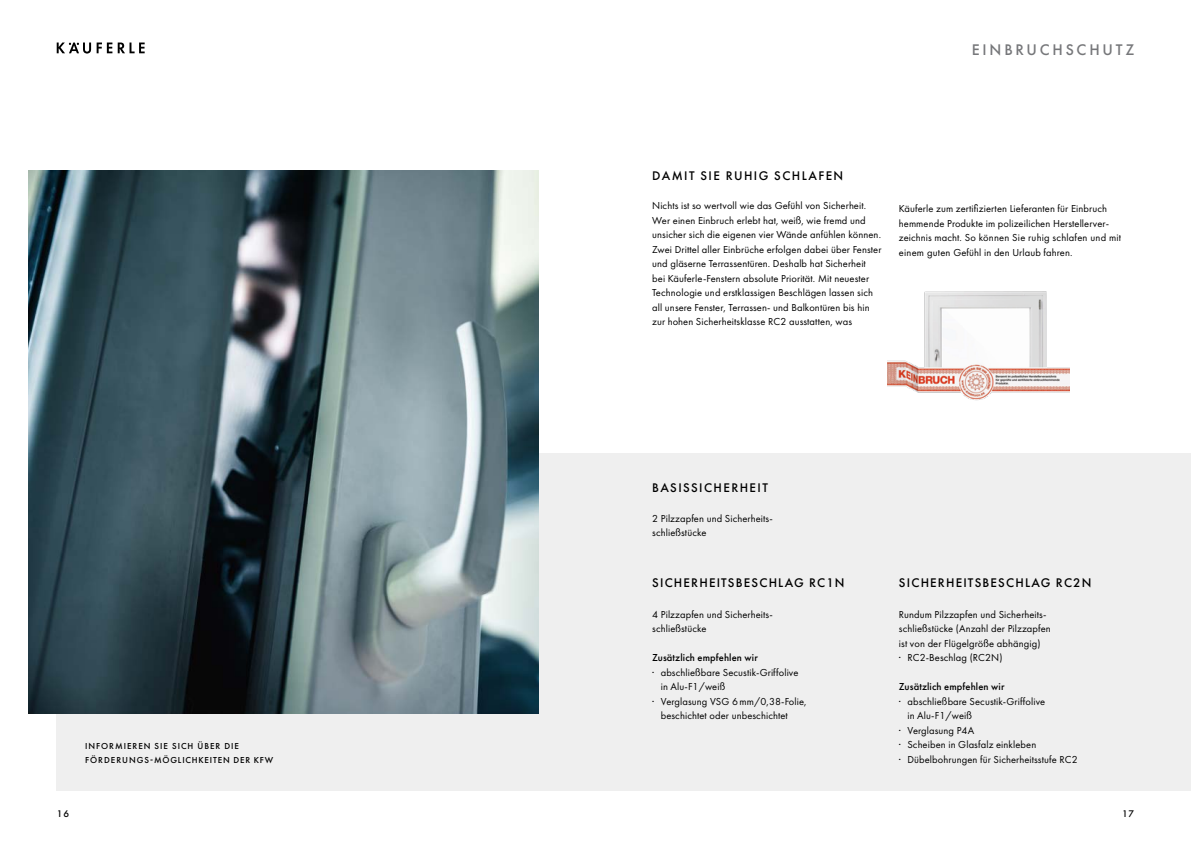
<style>
.page{position:relative;width:1191px;height:842px;background:#fff}
.page>*{position:absolute;margin:0;border:0;box-sizing:border-box;transform-origin:0 0}
.t1{font:500 16px "Futura PT";letter-spacing:.175em;color:#76777a}
.t2{font:500 13px "Futura PT";letter-spacing:.09em;color:#000}
.t3{font:500 13px "Futura PT";letter-spacing:.11em;color:#000}
.t4{font:10.5px/14.5px "Futura PT";letter-spacing:.01em;color:#000}
.t5{font:500 10.5px "Futura PT";letter-spacing:.01em;color:#000}
.t6{font:500 10px "Futura PT";color:#000}
.t7{font:500 9px/14px "Futura PT";letter-spacing:.11em;color:#000}
</style>
<div class="page">
<div style="left:57px;top:454px;width:1134px;height:337px;background:#efefef"></div>
<svg style="left:97px;top:43px;width:15px;height:10px"></svg>
<svg style="left:118px;top:43px;width:27px;height:10px"></svg>
<svg style="left:57px;top:43px;width:34px;height:11px"></svg>
<img style="left:887px;top:291px;width:182px;height:110px">
<img style="left:28px;top:170px;width:511px;height:543px">
<p class="t7" style="left:85px;top:739px;width:190px">INFORMIEREN SIE SICH ÜBER DIE<br>FÖRDERUNGS-MÖGLICHKEITEN DER KFW</p>
<h1 class="t1" style="left:971px;top:40px;width:164px">EINBRUCHSCHUTZ</h1>
<p class="t3" style="left:652px;top:168px;width:192px">DAMIT SIE RUHIG SCHLAFEN</p>
<p class="t4" style="left:652px;top:198px;width:231px">Nichts ist so wertvoll wie das Gefühl von Sicherheit.<br>Wer einen Einbruch erlebt hat, weiß, wie fremd und unsicher sich die eigenen vier Wände anfühlen können.<br>Zwei Drittel aller Einbrüche erfolgen dabei über Fenster und gläserne Terrassentüren. Deshalb hat Sicherheit<br>bei Käuferle-Fenstern absolute Priorität. Mit neuester Technologie und erstklassigen Beschlägen lassen sich all unsere Fenster, Terrassen- und Balkontüren bis hin zur hohen Sicherheitsklasse RC2 ausstatten, was</p>
<p class="t4" style="left:899px;top:201px;width:224px">Käuferle zum zertifizierten Lieferanten für Einbruch hemmende Produkte im polizeilichen Herstellerver&shy;zeichnis macht. So können Sie ruhig schlafen und mit einem guten Gefühl in den Urlaub fahren.</p>
<p class="t3" style="left:652px;top:480px;width:117px">BASISSICHERHEIT</p>
<p class="t4" style="left:652px;top:511px;width:122px">2 Pilzzapfen und Sicherheits&shy;schließstücke</p>
<p class="t2" style="left:652px;top:575px;width:194px">SICHERHEITSBESCHLAG RC1N</p>
<p class="t4" style="left:652px;top:607px;width:122px">4 Pilzzapfen und Sicherheits&shy;schließstücke</p>
<p class="t5" style="left:652px;top:651px;width:107px">Zusätzlich empfehlen wir</p>
<p class="t4" style="left:652px;top:665px;width:148px">· abschließbare Secustik-Griffolive</p>
<p class="t4" style="left:660px;top:679px;width:66px">in Alu-F1/weiß</p>
<p class="t4" style="left:652px;top:694px;width:156px">· Verglasung VSG 6mm/0,38-Folie,</p>
<p class="t4" style="left:660px;top:708px;width:129px">beschichtet oder unbeschichtet</p>
<p class="t2" style="left:899px;top:575px;width:194px">SICHERHEITSBESCHLAG RC2N</p>
<p class="t4" style="left:899px;top:607px;width:153px">Rundum Pilzzapfen und Sicherheits&shy;schließstücke (Anzahl der Pilzzapfen ist von der Flügelgröße abhängig)<br>· RC2-Beschlag (RC2N)</p>
<p class="t5" style="left:899px;top:680px;width:107px">Zusätzlich empfehlen wir</p>
<p class="t4" style="left:899px;top:694px;width:148px">· abschließbare Secustik-Griffolive</p>
<p class="t4" style="left:907px;top:708px;width:66px">in Alu-F1/weiß</p>
<p class="t4" style="left:899px;top:723px;width:77px">· Verglasung P4A</p>
<p class="t4" style="left:899px;top:737px;width:139px">· Scheiben in Glasfalz einkleben</p>
<p class="t4" style="left:899px;top:752px;width:180px">· Dübelbohrungen für Sicherheitsstufe RC2</p>
<p class="t6" style="left:57px;top:808px;width:14px">16</p>
<p class="t6" style="left:1122px;top:808px;width:14px">17</p>
</div>
